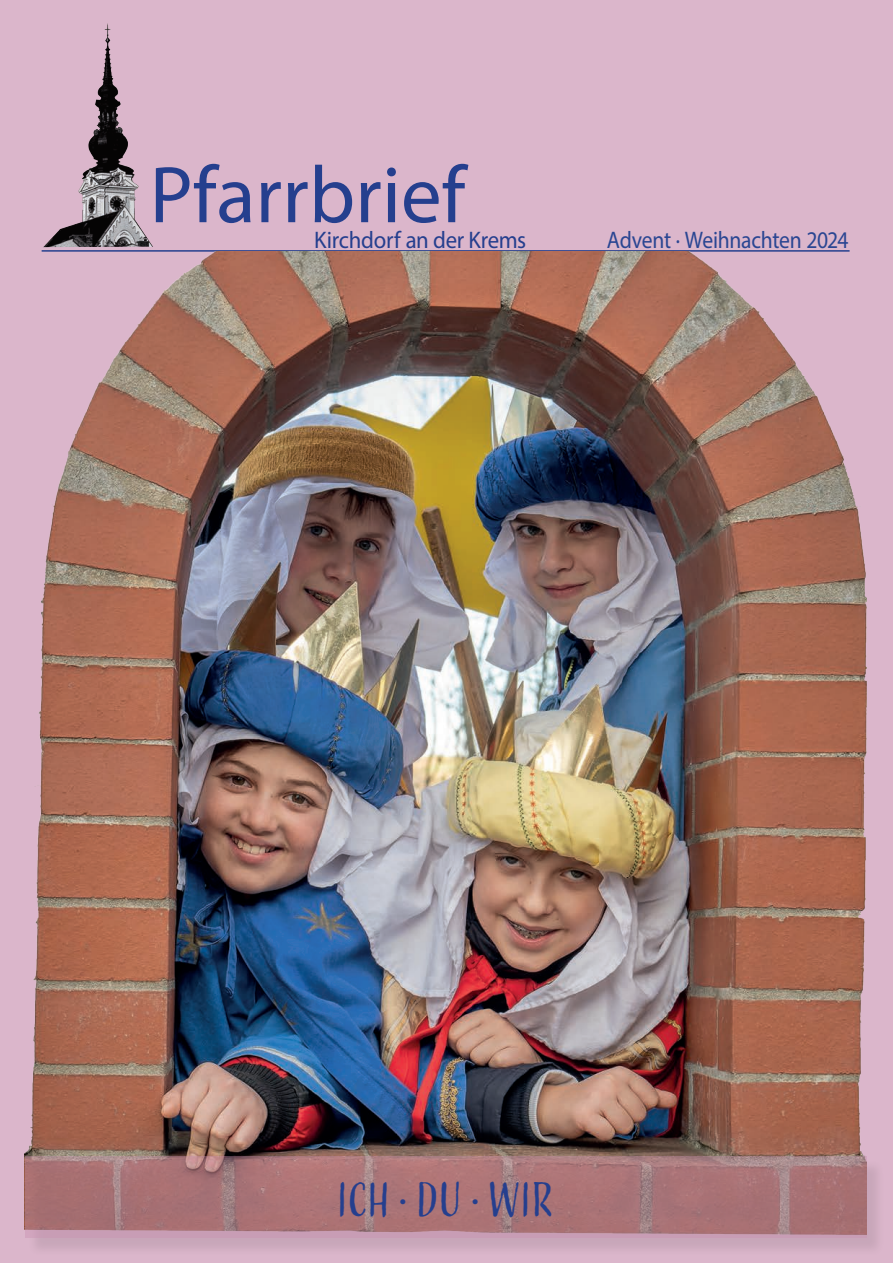
<style>
.page{position:relative;width:893px;height:1263px;background:#dbb6cb}
.page>*{position:absolute;margin:0;border:0;box-sizing:border-box;transform-origin:0 0}
.t1{font:81px "Myriad Pro";color:#253f8e}
.Stern_Adlery_pro{font:45px "Adorn Condensed Sans";letter-spacing:-.02em;color:#253f8e}
.t2{font:24px "Myriad Pro";letter-spacing:-.015em;color:#2a4692;scale:.9 1}
.t3{font:24px "Myriad Pro";letter-spacing:-.015em;color:#253f8e;scale:.95 1}
.s1{font-family:"Myriad Pro";font-weight:600}
</style>
<div class="page">
<hr style="left:42px;top:250px;width:808px;height:2px;background:#253f8e">
<img style="left:24px;top:251px;width:842px;height:979px">
<div style="left:27px;top:1159px;width:859px;height:98px;background:#ceabbf"></div>
<svg style="left:25px;top:1157px;width:842px;height:81px;background:#ab787c"></svg>
<img style="left:43px;top:23px;width:110px;height:224px">
<p class="t1" style="left:150px;top:145px;width:317px">Pfarrbrief</p>
<p class="t3" style="left:314px;top:225px;width:225px">Kirchdorf an der Krems</p>
<p class="t2" style="left:607px;top:225px;width:270px">Advent ∙ Weihnachten 2024</p>
<p class="Stern_Adlery_pro" style="left:336px;top:1171px;width:218px">ICH <span class="s1">.</span> DU <span class="s1">.</span> Wir</p>
</div>
